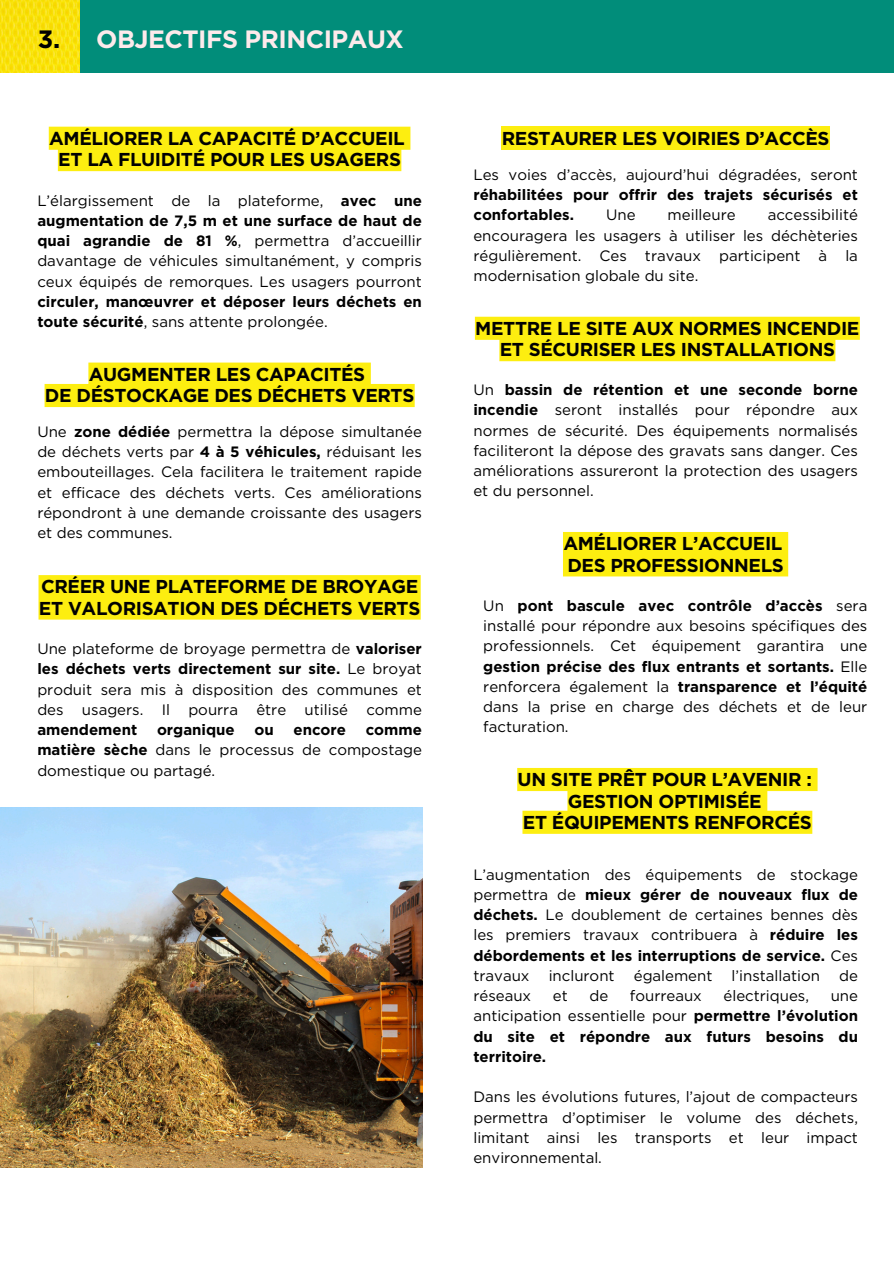
<style>
.page{position:relative;width:894px;height:1264px;background:#fff}
.page>*{position:absolute;margin:0;border:0;box-sizing:border-box;transform-origin:0 0}
.t1{font:700 25.05px "Gotham";letter-spacing:-.02em;color:#fdeaeb}
.t2{font:700 25.05px "Gotham";color:#000}
.t3{font:700 18.6px/21.3px "Gotham";letter-spacing:-.02em;color:#010101;text-align:center}
.t4{font:15px/20.2px "Gotham";color:#000;text-align:justify}
.t5{font:700 15px/20.2px "Gotham";color:#000;text-align:justify}
.s1{font-weight:700}
.s2{font-weight:400}
</style>
<div class="page">
<div style="left:49px;top:127px;width:361px;height:44px;background:#fdee10"></div>
<div style="left:501px;top:127px;width:328px;height:23px;background:#fdee10"></div>
<div style="left:475px;top:317px;width:384px;height:44px;background:#fdee10"></div>
<div style="left:563px;top:532px;width:225px;height:44px;background:#fdee10"></div>
<div style="left:38px;top:575px;width:382px;height:44px;background:#fdee10"></div>
<svg style="left:45px;top:362px;width:369px;height:45px;background:#fdf02d"></svg>
<svg style="left:517px;top:768px;width:300px;height:65px;background:#fdef2b"></svg>
<img style="left:0;top:807px;width:422px;height:360px">
<div style="left:80px;top:0;width:813px;height:73px;background:#018d7a"></div>
<img style="left:0;top:0;width:80px;height:73px">
<h3 class="t2" style="left:38px;top:24px;width:24px">3.</h3>
<p class="t1" style="left:96px;top:24px;width:309px">OBJECTIFS PRINCIPAUX</p>
<h2 class="t3" style="left:49px;top:128px;width:357px">AMÉLIORER LA CAPACITÉ D’ACCUEIL<br>ET LA FLUIDITÉ POUR LES USAGERS</h2>
<p class="t4" style="left:37px;top:190px;width:386px">L’élargissement de la plateforme, <span class="s1">avec une augmentation de 7,5 m et une surface de haut de quai agrandie de 81 %</span>, permettra d’accueillir davantage de véhicules simultanément, y compris ceux équipés de remorques. Les usagers pourront <span class="s1">circuler, manœuvrer et déposer leurs déchets en toute sécurité</span>, sans attente prolongée.</p>
<p class="t3" style="left:45px;top:363px;width:370px">AUGMENTER LES CAPACITÉS<br>DE DÉSTOCKAGE DES DÉCHETS VERTS</p>
<h3 class="t4" style="left:37px;top:421px;width:386px">Une <span class="s1">zone dédiée</span> permettra la dépose simultanée de déchets verts par <span class="s1">4 à 5 véhicules,</span> réduisant les embouteillages. Cela facilitera le traitement rapide et efficace des déchets verts. Ces améliorations répondront à une demande croissante des usagers et des communes.</h3>
<p class="t3" style="left:39px;top:576px;width:383px;text-align:left">CRÉER UNE PLATEFORME DE BROYAGE<br>ET VALORISATION DES DÉCHETS VERTS</p>
<p class="t4" style="left:37px;top:638px;width:386px">Une plateforme de broyage permettra de <span class="s1">valoriser les déchets verts directement sur site.</span> Le broyat produit sera mis à disposition des communes et des usagers. Il pourra être utilisé comme <span class="s1">amendement</span></p>
<p class="t5" style="left:157px;top:719px;width:79px">organique</p>
<p class="t5" style="left:254px;top:719px;width:21px">ou</p>
<p class="t5" style="left:293px;top:719px;width:54px">encore</p>
<p class="t4" style="left:37px;top:719px;width:386px;text-indent:328px"><span class="s1">comme matière sèche</span> dans le processus de compostage domestique ou partagé.</p>
<h3 class="t3" style="left:501px;top:128px;width:329px">RESTAURER LES VOIRIES D’ACCÈS</h3>
<h1 class="t5" style="left:473px;top:164px;width:386px"><span class="s2">Les voies d’accès, aujourd’hui dégradées, seront </span>réhabilitées pour offrir des trajets sécurisés et confortables.</h1>
<h1 class="t4" style="left:473px;top:205px;width:386px;text-indent:294px">accessibilité encouragera les usagers à utiliser les déchèteries régulièrement. Ces travaux participent à la modernisation globale du site.</h1>
<h1 class="t4" style="left:606px;top:205px;width:31px">Une</h1>
<h1 class="t4" style="left:667px;top:205px;width:69px">meilleure</h1>
<h3 class="t3" style="left:475px;top:318px;width:385px">METTRE LE SITE AUX NORMES INCENDIE<br>ET SÉCURISER LES INSTALLATIONS</h3>
<p class="t4" style="left:473px;top:379px;width:386px">Un <span class="s1">bassin de rétention et une seconde borne incendie</span> seront installés pour répondre aux normes de sécurité. Des équipements normalisés faciliteront la dépose des gravats sans danger. Ces améliorations assureront la protection des usagers et du personnel.</p>
<h3 class="t3" style="left:563px;top:533px;width:222px;text-align:left">AMÉLIORER L’ACCUEIL<br>DES PROFESSIONNELS</h3>
<p class="t4" style="left:483px;top:595px;width:385px">Un <span class="s1">pont bascule avec contrôle d’accès</span> sera installé pour répondre aux besoins spécifiques des professionnels. Cet équipement garantira une <span class="s1">gestion précise des flux entrants et sortants.</span> Elle renforcera également la <span class="s1">transparence et l’équité </span>dans la prise en charge des déchets et de leur facturation.</p>
<h3 class="t3" style="left:517px;top:769px;width:296px">UN SITE PRÊT POUR L’AVENIR :<br>GESTION OPTIMISÉE<br>ET ÉQUIPEMENTS RENFORCÉS</h3>
<h3 class="t4" style="left:473px;top:864px;width:386px">L’augmentation des équipements de stockage permettra de <span class="s1">mieux gérer de nouveaux flux de déchets.</span> Le doublement de certaines bennes dès les premiers travaux contribuera à <span class="s1">réduire les débordements et les interruptions de service.</span> Ces travaux</h3>
<h3 class="t4" style="left:548px;top:965px;width:67px">incluront</h3>
<h3 class="t4" style="left:633px;top:965px;width:80px">également</h3>
<h3 class="t4" style="left:731px;top:965px;width:90px">l’installation</h3>
<h3 class="t4" style="left:839px;top:965px;width:20px">de</h3>
<h3 class="t4" style="left:473px;top:985px;width:59px">réseaux</h3>
<h3 class="t4" style="left:552px;top:985px;width:16px">et</h3>
<h3 class="t4" style="left:589px;top:985px;width:20px">de</h3>
<h3 class="t4" style="left:629px;top:985px;width:73px">fourreaux</h3>
<h3 class="t4" style="left:723px;top:985px;width:87px">électriques,</h3>
<h3 class="t5" style="left:473px;top:985px;width:386px;text-indent:357px"><span class="s2">une anticipation essentielle pour</span> permettre l’évolution du site et répondre aux futurs besoins du territoire.</h3>
<p class="t4" style="left:473px;top:1086px;width:386px">Dans les évolutions futures, l’ajout de compacteurs permettra d’optimiser le volume des déchets, limitant ainsi les transports et leur impact environnemental.</p>
</div>
